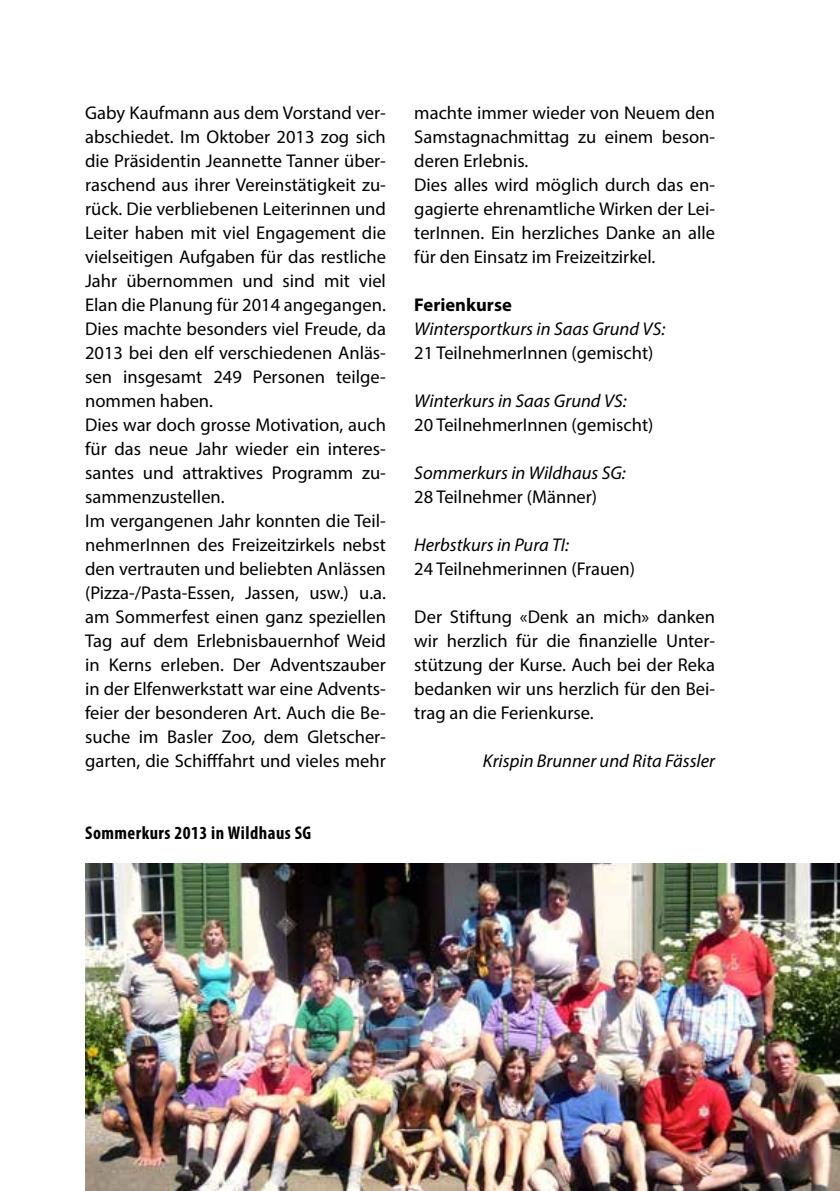
<style>
.page{position:relative;width:840px;height:1191px;background:#fff}
.page>*{position:absolute;margin:0;border:0;box-sizing:border-box;transform-origin:0 0}
.t1{font:18.4px/24px "Myriad Pro";color:#000}
.t2{font:italic 18.4px "Myriad Pro";color:#000}
.t3{font:700 condensed 18.4px "Myriad Pro";letter-spacing:.025em;color:#000}
.t4{font:700 18.4px "Myriad Pro";color:#000}
</style>
<div class="page">
<img style="left:85px;top:863px;width:754px;height:328px">
<p class="t1" style="left:85px;top:101px;width:302px">Gaby Kaufmann aus dem Vorstand ver&shy;abschiedet. Im Oktober 2013 zog sich die Präsidentin Jeannette Tanner über&shy;raschend aus ihrer Vereinstätigkeit zu&shy;rück. Die verbliebenen Leiterinnen und Leiter haben mit viel Engagement die vielseitigen Aufgaben für das restliche Jahr übernommen und sind mit viel Elan die Planung für 2014 angegangen.<br>Dies machte besonders viel Freude, da 2013 bei den elf verschiedenen Anläs&shy;sen insgesamt 249 Personen teilge&shy;nommen haben.<br>Dies war doch grosse Motivation, auch für das neue Jahr wieder ein interes&shy;santes und attraktives Programm zu&shy;sammenzustellen.<br>Im vergangenen Jahr konnten die Teil&shy;nehmerInnen des Freizeitzirkels nebst den vertrauten und beliebten Anlässen (Pizza-/Pasta-Essen, Jassen, usw.) u.a. am Sommerfest einen ganz speziellen Tag auf dem Erlebnisbauernhof Weid in Kerns erleben. Der Adventszauber in der Elfenwerkstatt war eine Advents&shy;feier der besonderen Art. Auch die Be&shy;suche im Basler Zoo, dem Gletscher&shy;garten, die Schifffahrt und vieles mehr</p>
<p class="t1" style="left:414px;top:100px;width:302px">machte immer wieder von Neuem den Samstagnachmittag zu einem beson&shy;deren Erlebnis.<br>Dies alles wird möglich durch das en&shy;gagierte ehrenamtliche Wirken der Lei&shy;terInnen. Ein herzliches Danke an alle für den Einsatz im Freizeitzirkel.</p>
<p class="t4" style="left:414px;top:293px;width:99px">Ferienkurse</p>
<p class="t2" style="left:414px;top:317px;width:252px">Wintersportkurs in Saas Grund VS:</p>
<p class="t1" style="left:414px;top:340px;width:240px">21 TeilnehmerInnen (gemischt)</p>
<p class="t2" style="left:414px;top:389px;width:214px">Winterkurs in Saas Grund VS:</p>
<p class="t1" style="left:414px;top:412px;width:240px">20 TeilnehmerInnen (gemischt)</p>
<p class="t2" style="left:414px;top:461px;width:213px">Sommerkurs in Wildhaus SG:</p>
<p class="t1" style="left:414px;top:484px;width:184px">28 Teilnehmer (Männer)</p>
<p class="t2" style="left:414px;top:533px;width:156px">Herbstkurs in Pura TI:</p>
<p class="t1" style="left:414px;top:556px;width:222px">24 Teilnehmerinnen (Frauen)</p>
<p class="t1" style="left:414px;top:604px;width:302px;text-align:justify">Der Stiftung «Denk an mich» danken wir herzlich für die finanzielle Unter&shy;stützung der Kurse. Auch bei der Reka bedanken wir uns herzlich für den Bei&shy;trag an die Ferienkurse.</p>
<p class="t2" style="left:482px;top:749px;width:233px">Krispin Brunner und Rita Fässler</p>
<p class="t3" style="left:85px;top:821px;width:227px">Sommerkurs 2013 in Wildhaus SG</p>
</div>
